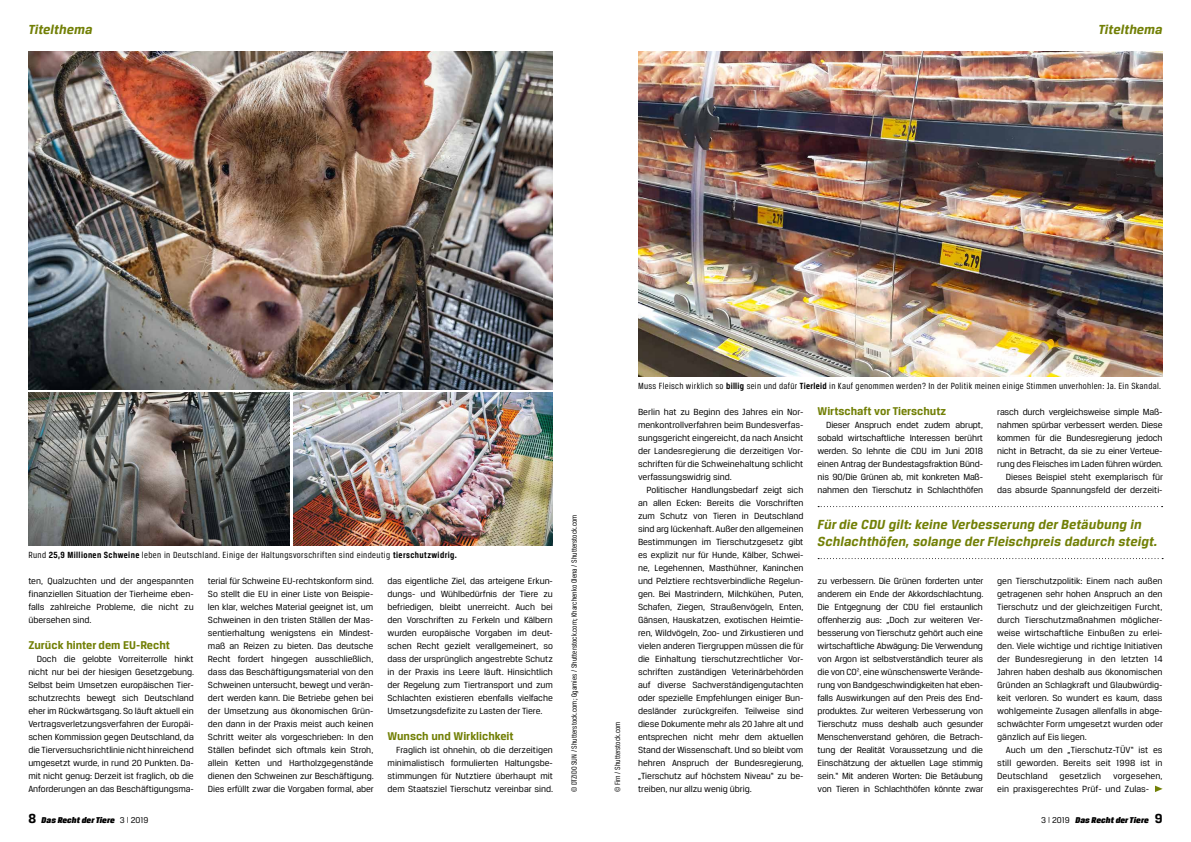
<style>
.page{position:relative;width:1191px;height:842px;background:#fff}
.page>*{position:absolute;margin:0;border:0;box-sizing:border-box;transform-origin:0 0}
.t1{font:italic 700 14px/17px "Breuer Text";letter-spacing:.01em;color:#728006}
.t2{font:700 12px "Breuer Text";color:#728006}
.t3{font:9.5px/13px "Breuer Text";letter-spacing:-.005em;color:#000;text-align:justify}
.t4{font:9.5px "Breuer Condensed";letter-spacing:.03em;color:#000;scale:1.05 1}
.t5{font:italic 9px "Breuer Headline";letter-spacing:.01em;color:#000}
.t6{font:8px "Breuer Condensed";color:#000;scale:1.05 1}
.s1{font-weight:700}
.s2{font-family:"Breuer Text";font-weight:700;font-style:normal;font-size:14px}
.s3{font-family:"Breuer Text";font-style:normal}
.s4{font-family:"Breuer Text";font-style:normal;font-size:7.3px}
</style>
<div class="page">
<svg style="left:1155px;top:786px;width:7px;height:6px"></svg>
<svg style="left:818px;top:506px;width:344px;height:1px"></svg>
<svg style="left:818px;top:558px;width:345px;height:1px"></svg>
<img style="left:638px;top:51px;width:524px;height:325px">
<img style="left:28px;top:51px;width:525px;height:338px">
<img style="left:28px;top:393px;width:261px;height:152px">
<img style="left:293px;top:393px;width:260px;height:152px">
<h1 class="t1" style="left:28px;top:21px;width:66px">Titelthema</h1>
<h1 class="t1" style="left:1098px;top:21px;width:66px">Titelthema</h1>
<p class="t4" style="left:28px;top:550px;width:410px">Rund <span class="s1">25,9 Millionen Schweine</span> leben in Deutschland. Einige der Haltungsvorschriften sind eindeutig <span class="s1">tierschutzwidrig.</span></p>
<p class="t3" style="left:28px;top:574px;width:167px">ten, Qualzuchten und der angespannten finanziellen Situation der Tierheime eben&shy;falls zahlreiche Probleme, die nicht zu übersehen sind.</p>
<p class="t2" style="left:28px;top:638px;width:143px">Zurück hinter dem EU-Recht</p>
<p class="t3" style="left:28px;top:652px;width:167px;text-indent:9px">Doch die gelobte Vorreiterrolle hinkt nicht nur bei der hiesigen Gesetzgebung.<br>Selbst beim Umsetzen europäischen Tier&shy;schutzrechts bewegt sich Deutschland eher im Rückwärtsgang. So läuft aktuell ein Vertragsverletzungsverfahren der Europäi&shy;schen Kommission gegen Deutschland, da die Tierversuchsrichtlinie nicht hinreichend umgesetzt wurde, in rund 20 Punkten. Da&shy;mit nicht genug: Derzeit ist fraglich, ob die Anforderungen an das Beschäftigungsma-</p>
<p class="t5" style="left:28px;top:815px;width:122px"><span class="s2">8</span> Das Recht der Tiere <span class="s3">3</span> <span class="s4">|</span> <span class="s3">2019</span></p>
<p class="t3" style="left:208px;top:574px;width:167px">terial für Schweine EU-rechtskonform sind.<br>So stellt die EU in einer Liste von Beispie&shy;len klar, welches Material geeignet ist, um Schweinen in den tristen Ställen der Mas&shy;sentierhaltung wenigstens ein Mindest&shy;maß an Reizen zu bieten. Das deutsche Recht fordert hingegen ausschließlich, dass das Beschäftigungsmaterial von den Schweinen untersucht, bewegt und verän&shy;dert werden kann. Die Betriebe gehen bei der Umsetzung aus ökonomischen Grün&shy;den dann in der Praxis meist auch keinen Schritt weiter als vorgeschrieben: In den Ställen befindet sich oftmals kein Stroh, allein Ketten und Hartholzgegenstände dienen den Schweinen zur Beschäftigung.<br>Dies erfüllt zwar die Vorgaben formal, aber</p>
<p class="t3" style="left:387px;top:574px;width:167px">das eigentliche Ziel, das arteigene Erkun&shy;dungs- und Wühlbedürfnis der Tiere zu befriedigen, bleibt unerreicht. Auch bei den Vorschriften zu Ferkeln und Kälbern wurden europäische Vorgaben im deut&shy;schen Recht gezielt verallgemeinert, so dass der ursprünglich angestrebte Schutz in der Praxis ins Leere läuft. Hinsichtlich der Regelung zum Tiertransport und zum Schlachten existieren ebenfalls vielfache Umsetzungsdefizite zu Lasten der Tiere.</p>
<p class="t2" style="left:387px;top:729px;width:128px">Wunsch und Wirklichkeit</p>
<p class="t3" style="left:387px;top:743px;width:167px;text-indent:9px">Fraglich ist ohnehin, ob die derzeitigen minimalistisch formulierten Haltungsbe&shy;stimmungen für Nutztiere überhaupt mit dem Staatsziel Tierschutz vereinbar sind.</p>
<p class="t6" style="left:570px;top:792px;width:266px;rotate:-90deg">© DTZIDO SUN / Shutterstock.com; Ggamies / Shutterstock.com; Kharchenko Olena / Shutterstock.com</p>
<p class="t6" style="left:613px;top:792px;width:69px;rotate:-90deg">© Firn / Shutterstock.com</p>
<p class="t4" style="left:638px;top:381px;width:500px">Muss Fleisch wirklich so <span class="s1">billig</span> sein und dafür <span class="s1">Tierleid</span> in Kauf genommen werden? In der Politik meinen einige Stimmen unverhohlen: Ja. Ein Skandal.</p>
<p class="t3" style="left:638px;top:405px;width:167px">Berlin hat zu Beginn des Jahres ein Nor&shy;menkontrollverfahren beim Bundesverfas&shy;sungsgericht eingereicht, da nach Ansicht der Landesregierung die derzeitigen Vor&shy;schriften für die Schweinehaltung schlicht verfassungswidrig sind.</p>
<p class="t3" style="left:638px;top:483px;width:167px;text-indent:9px">Politischer Handlungsbedarf zeigt sich an allen Ecken: Bereits die Vorschriften zum Schutz von Tieren in Deutschland sind arg lückenhaft. Außer den allgemeinen Bestimmungen im Tierschutzgesetz gibt es explizit nur für Hunde, Kälber, Schwei&shy;ne, Legehennen, Masthühner, Kaninchen und Pelztiere rechtsverbindliche Regelun&shy;gen. Bei Mastrindern, Milchkühen, Puten, Schafen, Ziegen, Straußenvögeln, Enten, Gänsen, Hauskatzen, exotischen Heimtie&shy;ren, Wildvögeln, Zoo- und Zirkustieren und vielen anderen Tiergruppen müssen die für die Einhaltung tierschutzrechtlicher Vor&shy;schriften zuständigen Veterinärbehörden auf diverse Sachverständigengutachten oder spezielle Empfehlungen einiger Bun&shy;desländer zurückgreifen. Teilweise sind diese Dokumente mehr als 20 Jahre alt und entsprechen nicht mehr dem aktuellen Stand der Wissenschaft. Und so bleibt vom hehren Anspruch der Bundesregierung, „Tierschutz auf höchstem Niveau“ zu be&shy;treiben, nur allzu wenig übrig.</p>
<p class="t2" style="left:817px;top:404px;width:130px">Wirtschaft vor Tierschutz</p>
<p class="t3" style="left:817px;top:418px;width:167px;text-indent:9px">Dieser Anspruch endet zudem abrupt, sobald wirtschaftliche Interessen berührt werden. So lehnte die CDU im Juni 2018 einen Antrag der Bundestagsfraktion Bünd&shy;nis 90/Die Grünen ab, mit konkreten Maß&shy;nahmen den Tierschutz in Schlachthöfen</p>
<p class="t3" style="left:997px;top:405px;width:167px;text-align:right">rasch durch vergleichsweise simple Maß&shy;nahmen spürbar verbessert werden. Diese kommen für die Bundesregierung jedoch nicht in Betracht, da sie zu einer Verteue&shy;rung des Fleisches im Laden führen würden.<br>Dieses Beispiel steht exemplarisch für das absurde Spannungsfeld der derzeiti-</p>
<h1 class="t1" style="left:817px;top:515px;width:341px">Für die CDU gilt: keine Verbesserung der Betäubung in<br>Schlachthöfen, solange der Fleischpreis dadurch steigt.</h1>
<p class="t3" style="left:817px;top:574px;width:167px">zu verbessern. Die Grünen forderten unter anderem ein Ende der Akkordschlachtung.<br>Die Entgegnung der CDU fiel erstaunlich offenherzig aus: „Doch zur weiteren Ver&shy;besserung von Tierschutz gehört auch eine wirtschaftliche Abwägung: Die Verwendung von Argon ist selbstverständlich teurer als die von CO², eine wünschenswerte Verände&shy;rung von Bandgeschwindigkeiten hat eben&shy;falls Auswirkungen auf den Preis des End&shy;produktes. Zur weiteren Verbesserung von Tierschutz muss deshalb auch gesunder Menschenverstand gehören, die Betrach&shy;tung der Realität Voraussetzung und die Einschätzung der aktuellen Lage stimmig sein.“ Mit anderen Worten: Die Betäubung von Tieren in Schlachthöfen könnte zwar</p>
<p class="t3" style="left:997px;top:574px;width:167px">gen Tierschutzpolitik: Einem nach außen getragenen sehr hohen Anspruch an den Tierschutz und der gleichzeitigen Furcht, durch Tierschutzmaßnahmen möglicher&shy;weise wirtschaftliche Einbußen zu erlei&shy;den. Viele wichtige und richtige Initiativen der Bundesregierung in den letzten 14<br>Jahren haben deshalb aus ökonomischen Gründen an Schlagkraft und Glaubwürdig&shy;keit verloren. So wundert es kaum, dass wohlgemeinte Zusagen allenfalls in abge&shy;schwächter Form umgesetzt wurden oder gänzlich auf Eis liegen.</p>
<p class="t3" style="left:997px;top:743px;width:167px;text-indent:9px">Auch um den „Tierschutz-TÜV“ ist es still geworden. Bereits seit 1998 ist in Deutschland gesetzlich vorgesehen, ein praxisgerechtes Prüf- und Zulas-</p>
<p class="t5" style="left:1041px;top:815px;width:123px"><span class="s3">3</span> <span class="s4">|</span> <span class="s3">2019</span> Das Recht der Tiere <span class="s2">9</span></p>
</div>
